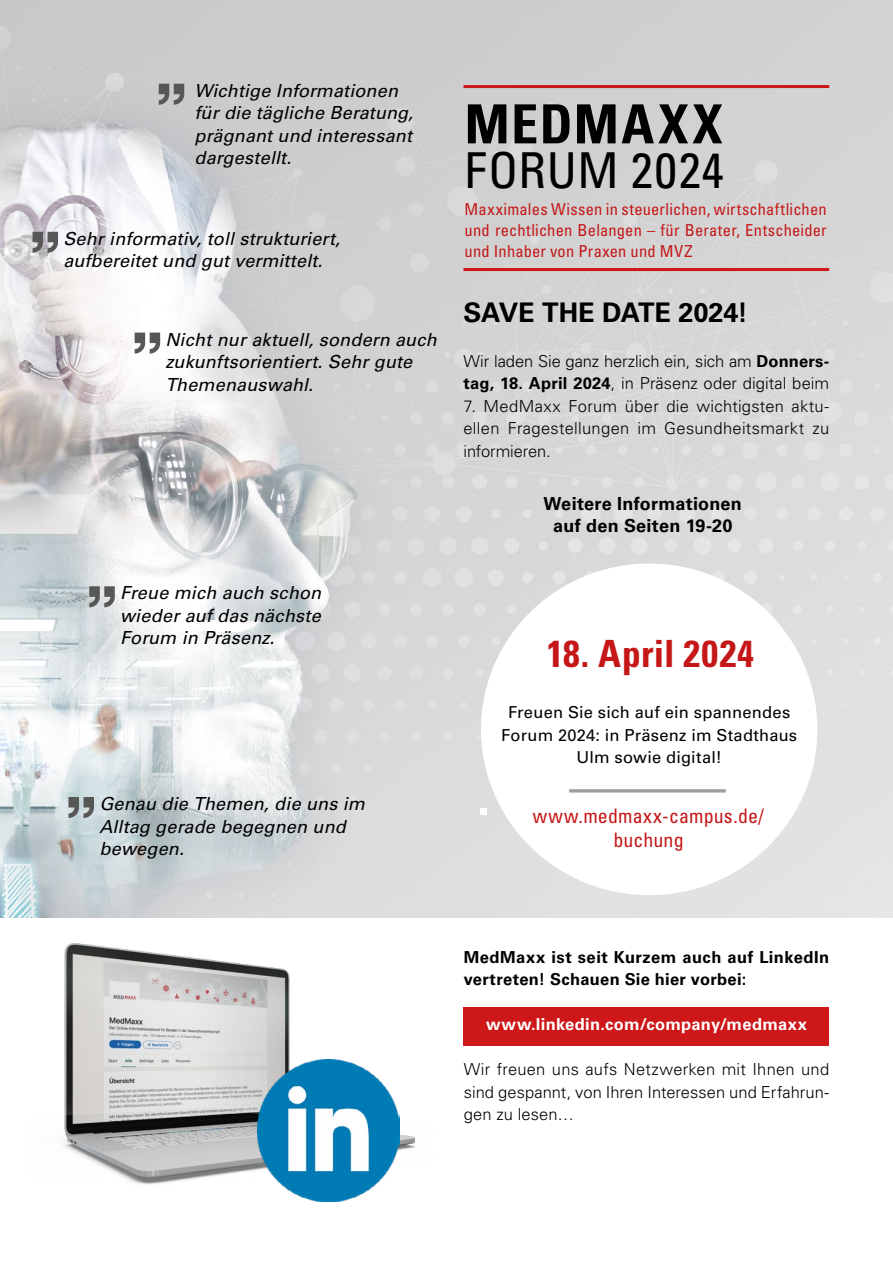
<style>
.page{position:relative;width:893px;height:1263px;background:#fff}
.page>*{position:absolute;margin:0;border:0;box-sizing:border-box;transform-origin:0 0}
.t1{font:700 condensed 54px "Univers LT Std";letter-spacing:.035em;color:#000}
.t2{font:condensed 49.5px "Univers LT Std";letter-spacing:.02em;color:#000}
.t3{font:700 condensed 37.5px "Univers LT Std";letter-spacing:.015em;color:#c51718}
.Fließtext{font:700 27px "Univers LT Std";color:#000}
.t4{font:condensed 19.95px/24px "Univers LT Std";letter-spacing:.005em;color:#c51718;text-align:center}
.Fließtext-2{font:italic 18px/22.5px "Univers LT Std";letter-spacing:.01em;color:#000}
.Fließtext-3{font:700 18px/21.6px "Univers LT Std";letter-spacing:.015em;color:#000;text-align:center}
.Fließtext-4{font:300 16.5px/22.5px "Univers LT Std";letter-spacing:.005em;color:#000;text-align:justify}
.t5{font:condensed 16.5px/21px "Univers LT Std";letter-spacing:.01em;color:#c51718;text-align:justify}
.Fließtext-5{font:16.5px/22.5px "Univers LT Std";letter-spacing:.015em;color:#000;text-align:center}
.Fließtext-6{font:700 16.5px/22.5px "Univers LT Std";letter-spacing:.025em;color:#000}
.Fließtext-7{font:700 16.5px "Univers LT Std";letter-spacing:.02em;color:#fff}
.s1{font-weight:700}
</style>
<div class="page">
<img style="left:0;top:0;width:893px;height:918px">
<hr style="left:463px;top:85px;width:366px;height:3px;background:#cd1719">
<hr style="left:463px;top:268px;width:366px;height:3px;background:#cd1719">
<div style="left:480px;top:808px;width:6px;height:7px;background:#fff"></div>
<div style="left:481px;top:563px;width:336px;height:332px;background:#fff;border-radius:50%"></div>
<hr style="left:569px;top:789px;width:157px;height:3px;background:#9d9d9c">
<svg style="left:33px;top:232px;width:25px;height:21px"></svg>
<svg style="left:159px;top:84px;width:25px;height:21px"></svg>
<svg style="left:135px;top:333px;width:25px;height:21px"></svg>
<svg style="left:68px;top:797px;width:26px;height:21px"></svg>
<svg style="left:89px;top:586px;width:26px;height:21px"></svg>
<img style="left:63px;top:943px;width:353px;height:241px">
<img style="left:257px;top:1059px;width:142px;height:142px">
<div style="left:474px;top:488px;width:348px;height:61px;background:#d9d9d9"></div>
<div style="left:526px;top:804px;width:241px;height:46px;background:#fff"></div>
<div style="left:463px;top:1008px;width:366px;height:38px;background:#cd1719"></div>
<p class="Fließtext-2" style="left:195px;top:79px;width:220px">Wichtige Informationen für die tägliche Beratung, prägnant und interessant dargestellt.</p>
<p class="Fließtext-2" style="left:63px;top:227px;width:278px">Sehr informativ, toll strukturiert, aufbereitet und gut vermittelt.</p>
<p class="Fließtext-2" style="left:166px;top:328px;width:273px">Nicht nur aktuell, sondern auch zukunftsorientiert. Sehr gute<br>Themenauswahl.</p>
<p class="Fließtext-2" style="left:120px;top:582px;width:203px;text-align:justify">Freue mich auch schon wieder auf das nächste Forum in Präsenz.</p>
<p class="Fließtext-2" style="left:99px;top:793px;width:267px">Genau die Themen, die uns im<br>Alltag gerade begegnen und bewegen.</p>
<p class="t1" style="left:465px;top:91px;width:259px">MEDMAXX</p>
<p class="t2" style="left:465px;top:139px;width:261px">FORUM 2024</p>
<p class="t5" style="left:465px;top:199px;width:364px">Maxximales Wissen in steuerlichen, wirtschaftlichen und rechtlichen Belangen – für Berater, Entscheider und Inhaber von Praxen und MVZ</p>
<p class="Fließtext" style="left:463px;top:296px;width:286px">SAVE THE DATE 2024!</p>
<p class="Fließtext-4" style="left:463px;top:350px;width:367px">Wir laden Sie ganz herzlich ein, sich am <span class="s1">Donners&shy;tag, 18. April 2024</span>, in Präsenz oder digital beim</p>
<p class="Fließtext-4" style="left:463px;top:395px;width:367px">7. MedMaxx Forum über die wichtigsten aktu&shy;ellen Fragestellungen im Gesundheitsmarkt zu informieren.</p>
<p class="Fließtext-3" style="left:543px;top:493px;width:200px">Weitere Informationen auf den Seiten 19-20</p>
<p class="t3" style="left:547px;top:631px;width:209px">18. April 2024</p>
<p class="Fließtext-5" style="left:501px;top:701px;width:298px">Freuen Sie sich auf ein spannendes<br>Forum 2024: in Präsenz im Stadthaus<br>Ulm sowie digital!</p>
<p class="t4" style="left:533px;top:804px;width:233px">www.medmaxx-campus.de/ buchung</p>
<p class="Fließtext-6" style="left:464px;top:946px;width:367px">MedMaxx ist seit Kurzem auch auf LinkedIn vertreten! Schauen Sie hier vorbei:</p>
<p class="Fließtext-7" style="left:486px;top:1015px;width:322px">www.linkedin.com/company/medmaxx</p>
<p class="Fließtext-4" style="left:464px;top:1058px;width:367px">Wir freuen uns aufs Netzwerken mit Ihnen und sind gespannt, von Ihren Interessen und Erfahrun&shy;gen zu lesen…</p>
</div>
